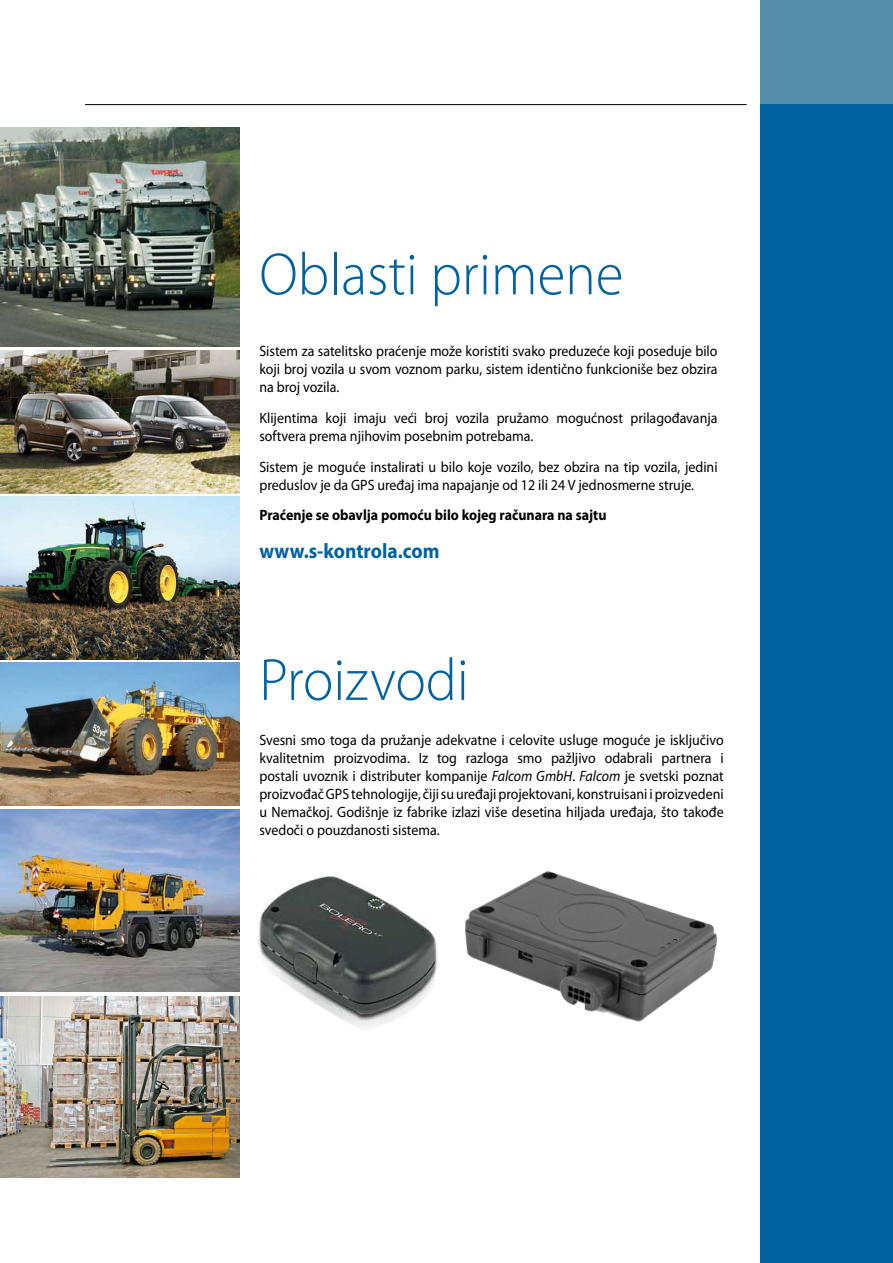
<style>
.page{position:relative;width:893px;height:1263px;background:#fff}
.page>*{position:absolute;margin:0;border:0;box-sizing:border-box;transform-origin:0 0}
.t1{font:300 60px "Myriad Pro";color:#0062a1;scale:.95 1}
.t2{font:700 21px "Myriad Pro";color:#0062a1;scale:.93 1}
.t3{font:15px/18px "Myriad Pro";color:#000;text-align:justify;scale:.93 1}
.t4{font:700 15px "Myriad Pro";color:#000;scale:.93 1}
.s1{font-style:italic}
</style>
<div class="page">
<div style="left:760px;top:0;width:133px;height:1263px;background:#0062a1"></div>
<hr style="left:85px;top:104px;width:662px;height:1px;background:#000">
<div style="left:760px;top:0;width:133px;height:103px;background:#558fa7"></div>
<img style="left:0;top:128px;width:239px;height:219px">
<img style="left:0;top:350px;width:239px;height:143px">
<img style="left:0;top:497px;width:239px;height:162px">
<img style="left:0;top:662px;width:239px;height:144px">
<img style="left:0;top:809px;width:239px;height:182px">
<img style="left:0;top:996px;width:239px;height:182px">
<img style="left:258px;top:876px;width:179px;height:153px">
<img style="left:464px;top:871px;width:253px;height:151px">
<h1 class="t1" style="left:259px;top:238px;width:385px">Oblasti primene</h1>
<p class="t3" style="left:259px;top:342px;width:494px">Sistem za satelitsko praćenje može koristiti svako preduzeće koji poseduje bilo koji broj vozila u svom voznom parku, sistem identično funkcioniše bez obzira na broj vozila.</p>
<p class="t3" style="left:259px;top:408px;width:494px">Klijentima koji imaju veći broj vozila pružamo mogućnost prilagođavanja softvera prema njihovim posebnim potrebama.</p>
<p class="t3" style="left:259px;top:457px;width:494px">Sistem je moguće instalirati u bilo koje vozilo, bez obzira na tip vozila, jedini preduslov je da GPS uređaj ima napajanje od 12 ili 24 V jednosmerne struje.</p>
<p class="t4" style="left:259px;top:505px;width:375px">Praćenje se obavlja pomoću bilo kojeg računara na sajtu</p>
<h2 class="t2" style="left:259px;top:537px;width:195px">www.s-kontrola.com</h2>
<h1 class="t1" style="left:259px;top:644px;width:222px">Proizvodi</h1>
<p class="t3" style="left:259px;top:730px;width:501px">Svesni smo toga da pružanje adekvatne i celovite usluge moguće je isključivo kvalitetnim proizvodima. Iz tog razloga smo pažljivo odabrali partnera i postali uvoznik i distributer kompanije <span class="s1">Falcom GmbH</span>. <span class="s1">Falcom</span> je svetski poznat proizvođač GPS tehnologije, čiji su uređaji projektovani, konstruisani i proizvedeni u Nemačkoj. Godišnje iz fabrike izlazi više desetina hiljada uređaja, što takođe svedoči o pouzdanosti sistema.</p>
</div>
